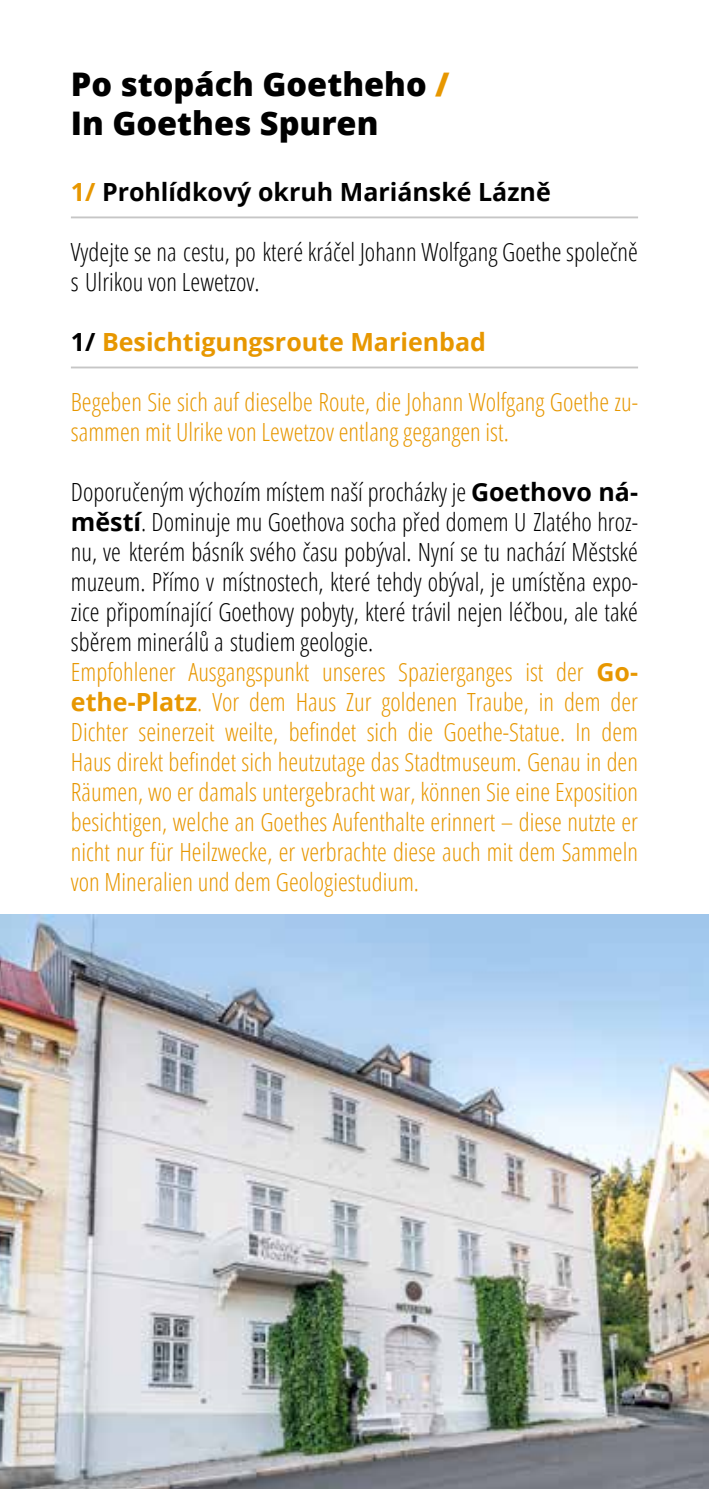
<style>
.page{position:relative;width:709px;height:1489px;background:#fff}
.page>*{position:absolute;margin:0;border:0;box-sizing:border-box;transform-origin:0 0}
.t1{font:800 32.5px/39px "Open Sans";color:#000}
.t2{font:300 condensed 25px/30px "Open Sans";color:#e79700}
.t3{font:300 condensed 25px/30px "Open Sans";color:#000}
.t4{font:700 25px "Open Sans";color:#000}
.t5{font:700 25px "Open Sans";color:#e79700}
.s1{color:#e79700}
.s2{color:#000}
.s3{font-weight:700;font-stretch:normal;color:#000}
.s4{font-weight:700;font-stretch:normal}
</style>
<div class="page">
<hr style="left:71px;top:216px;width:567px;height:2px;background:#c6c6c6">
<hr style="left:71px;top:366px;width:567px;height:2px;background:#c6c6c6">
<img style="left:0;top:914px;width:709px;height:574px">
<h1 class="t1" style="left:71px;top:63px;width:380px">Po stopách Goetheho <span class="s1">/<br></span>In Goethes Spuren</h1>
<p class="t4" style="left:71px;top:174px;width:481px"><span class="s1">1/</span> Prohlídkový okruh Mariánské Lázně</p>
<p class="t3" style="left:71px;top:236px;width:568px">Vydejte se na cestu, po které kráčel Johann Wolfgang Goethe společně s Ulrikou von Lewetzov.</p>
<p class="t5" style="left:71px;top:324px;width:416px"><span class="s2">1/</span> Besichtigungsroute Marienbad</p>
<p class="t2" style="left:71px;top:386px;width:568px">Begeben Sie sich auf dieselbe Route, die Johann Wolfgang Goethe zu&shy;sammen mit Ulrike von Lewetzov entlang gegangen ist.</p>
<p class="t2" style="left:71px;top:476px;width:568px"><span class="s2">Doporučeným výchozím místem naší procházky je</span> <span class="s3">Goethovo ná&shy;městí</span><span class="s2">. Dominuje mu Goethova socha před domem U Zlatého hroz&shy;nu, ve kterém básník svého času pobýval. Nyní se tu nachází Městské muzeum. Přímo v místnostech, které tehdy obýval, je umístěna expo&shy;zice připomínající Goethovy pobyty, které trávil nejen léčbou, ale také sběrem minerálů a studiem geologie.<br></span>Empfohlener Ausgangspunkt unseres Spazierganges ist der <span class="s4">Go&shy;ethe-Platz</span>. Vor dem Haus Zur goldenen Traube, in dem der Dichter seinerzeit weilte, befindet sich die Goethe-Statue. In dem Haus direkt befindet sich heutzutage das Stadtmuseum. Genau in den Räumen, wo er damals untergebracht war, können Sie eine Exposition besichtigen, welche an Goethes Aufenthalte erinnert – diese nutzte er nicht nur für Heilzwecke, er verbrachte diese auch mit dem Sammeln von Mineralien und dem Geologiestudium.</p>
</div>
